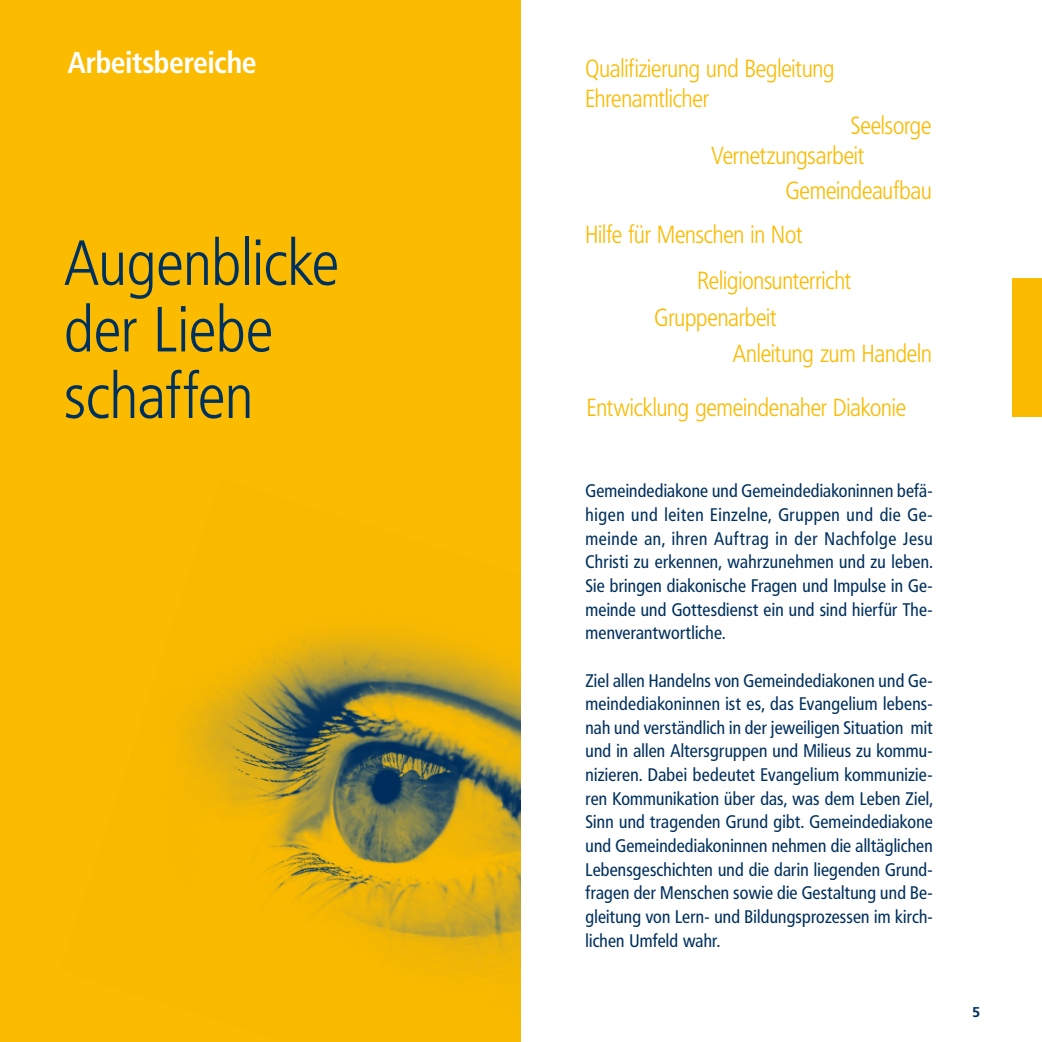
<style>
.page{position:relative;width:1042px;height:1042px;background:#fff}
.page>*{position:absolute;margin:0;border:0;box-sizing:border-box;transform-origin:0 0}
.t1{font:300 63px/66.5px "Frutiger Condensed BQ";letter-spacing:.01em;color:#00305e}
.t2{font:700 29.75px "Frutiger Condensed BQ";color:#fff}
.t3{font:300 24.5px/29.8px "Frutiger Condensed BQ";letter-spacing:-.005em;color:#fabb00}
.t4{font:18.03px/23.6px "Frutiger Condensed BQ";letter-spacing:.015em;color:#00305e;text-align:justify}
.t5{font:700 14px "Frutiger BQ";color:#00305e}
</style>
<div class="page">
<div style="left:1012px;top:278px;width:30px;height:139px;background:#fabb00"></div>
<div style="left:0;top:0;width:521px;height:1042px;background:#fabb00"></div>
<img style="left:184px;top:631px;width:337px;height:342px">
<h2 class="t2" style="left:68px;top:44px;width:190px">Arbeitsbereiche</h2>
<h1 class="t1" style="left:64px;top:230px;width:275px">Augenblicke der Liebe schaffen</h1>
<h3 class="t3" style="left:585px;top:54px;width:250px">Qualifizierung und Begleitung<br>Ehrenamtlicher</h3>
<h3 class="t3" style="left:711px;top:141px;width:155px">Vernetzungsarbeit</h3>
<h3 class="t3" style="left:850px;top:111px;width:82px">Seelsorge</h3>
<h3 class="t3" style="left:786px;top:176px;width:147px">Gemeindeaufbau</h3>
<h3 class="t3" style="left:585px;top:220px;width:219px">Hilfe für Menschen in Not</h3>
<h3 class="t3" style="left:697px;top:266px;width:155px">Religionsunterricht</h3>
<h3 class="t3" style="left:654px;top:303px;width:124px">Gruppenarbeit</h3>
<h3 class="t3" style="left:732px;top:339px;width:201px">Anleitung zum Handeln</h3>
<h3 class="t3" style="left:587px;top:393px;width:321px">Entwicklung gemeindenaher Diakonie</h3>
<p class="t4" style="left:585px;top:479px;width:349px">Gemeindediakone und Gemeindediakoninnen befä&shy;higen und leiten Einzelne, Gruppen und die Ge&shy;meinde an, ihren Auftrag in der Nachfolge Jesu Christi zu erkennen, wahrzunehmen und zu leben.<br>Sie bringen diakonische Fragen und Impulse in Ge&shy;meinde und Gottesdienst ein und sind hierfür The&shy;menverantwortliche.</p>
<p class="t4" style="left:585px;top:668px;width:349px">Ziel allen Handelns von Gemeindediakonen und Ge&shy;meindediakoninnen ist es, das Evangelium lebens&shy;nah und verständlich in der jeweiligen Situation mit und in allen Altersgruppen und Milieus zu kommu&shy;nizieren. Dabei bedeutet Evangelium kommunizie&shy;ren Kommunikation über das, was dem Leben Ziel, Sinn und tragenden Grund gibt. Gemeindediakone und Gemeindediakoninnen nehmen die alltäglichen Lebensgeschichten und die darin liegenden Grund&shy;fragen der Menschen sowie die Gestaltung und Be&shy;gleitung von Lern- und Bildungsprozessen im kirch&shy;lichen Umfeld wahr.</p>
<p class="t5" style="left:972px;top:1004px;width:9px">5</p>
</div>
